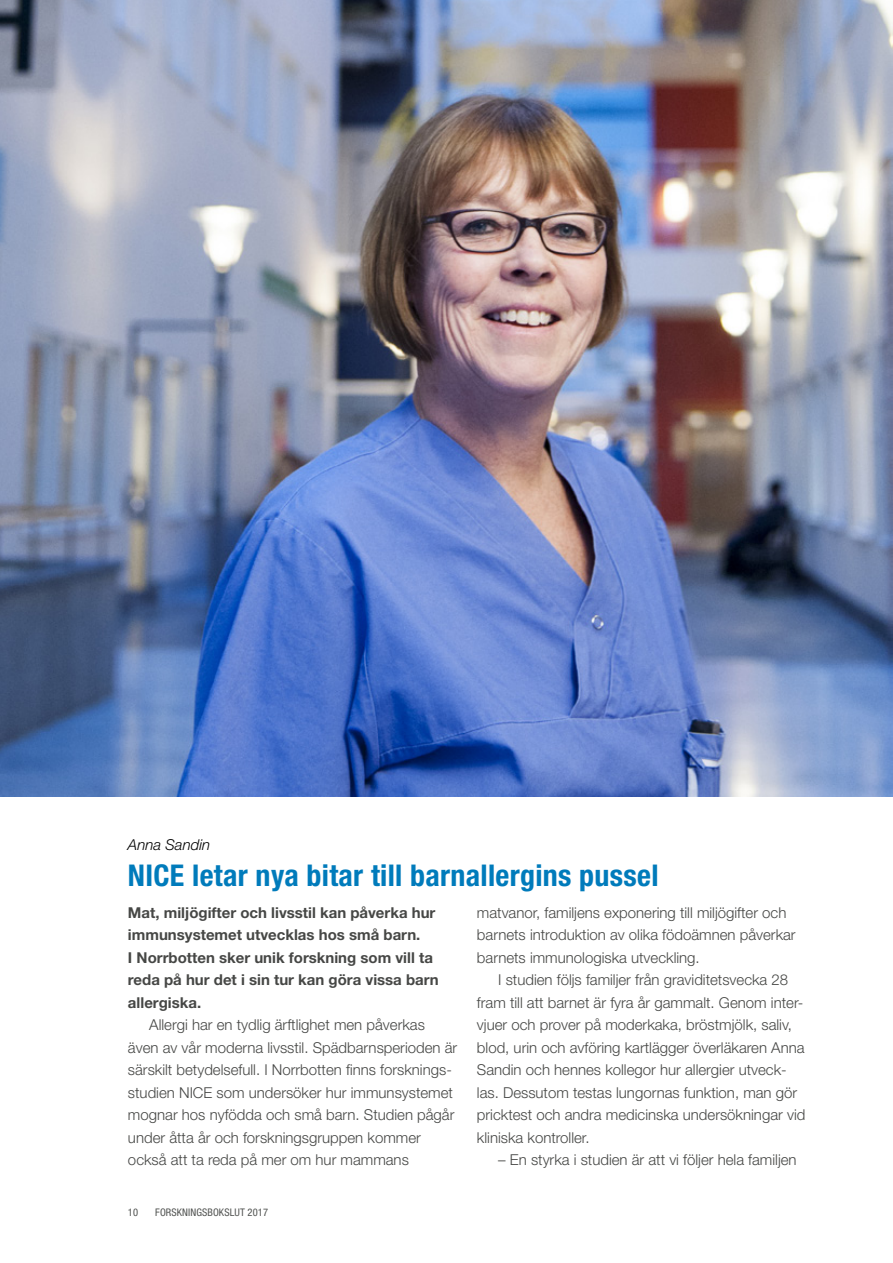
<style>
.page{position:relative;width:893px;height:1263px;background:#fff}
.page>*{position:absolute;margin:0;border:0;box-sizing:border-box;transform-origin:0 0}
.t1{font:700 condensed 30px "Helvetica Neue LT Std";letter-spacing:.01em;color:#007bbb}
.t2{font:300 15px/22.5px "Helvetica Neue LT Std";color:#464745}
.t3{font:700 15px/22.5px "Helvetica Neue LT Std";color:#464745}
.t4{font:italic 300 15px "Helvetica Neue LT Std";color:#000}
.t5{font:condensed 10.5px "Helvetica Neue LT Std";letter-spacing:.01em;color:#505250}
</style>
<div class="page">
<img style="left:0;top:0;width:893px;height:797px">
<p class="t4" style="left:128px;top:836px;width:84px">Anna Sandin</p>
<h1 class="t1" style="left:128px;top:857px;width:532px">NICE letar nya bitar till barnallergins pussel</h1>
<p class="t3" style="left:128px;top:901px;width:312px">Mat, miljögifter och livsstil kan påverka hur immunsystemet utvecklas hos små barn.<br>I Norrbotten sker unik forskning som vill ta reda på hur det i sin tur kan göra vissa barn allergiska.</p>
<p class="t2" style="left:128px;top:1013px;width:331px;text-indent:21px">Allergi har en tydlig ärftlighet men påverkas även av vår moderna livsstil. Spädbarnsperioden är särskilt betydelsefull. I Norrbotten finns forsknings&shy;studien NICE som undersöker hur immunsystemet mognar hos nyfödda och små barn. Studien pågår under åtta år och forskningsgruppen kommer också att ta reda på mer om hur mammans</p>
<p class="t2" style="left:477px;top:901px;width:320px">matvanor, familjens exponering till miljögifter och barnets introduktion av olika födoämnen påverkar barnets immunologiska utveckling.</p>
<p class="t2" style="left:477px;top:968px;width:330px;text-indent:21px">I studien följs familjer från graviditetsvecka 28 fram till att barnet är fyra år gammalt. Genom inter&shy;vjuer och prover på moderkaka, bröstmjölk, saliv, blod, urin och avföring kartlägger överläkaren Anna Sandin och hennes kollegor hur allergier utveck&shy;las. Dessutom testas lungornas funktion, man gör pricktest och andra medicinska undersökningar vid kliniska kontroller.</p>
<p class="t2" style="left:498px;top:1148px;width:300px">– En styrka i studien är att vi följer hela familjen</p>
<p class="t5" style="left:128px;top:1206px;width:142px">10 FORSKNINGSBOKSLUT 2017</p>
</div>
